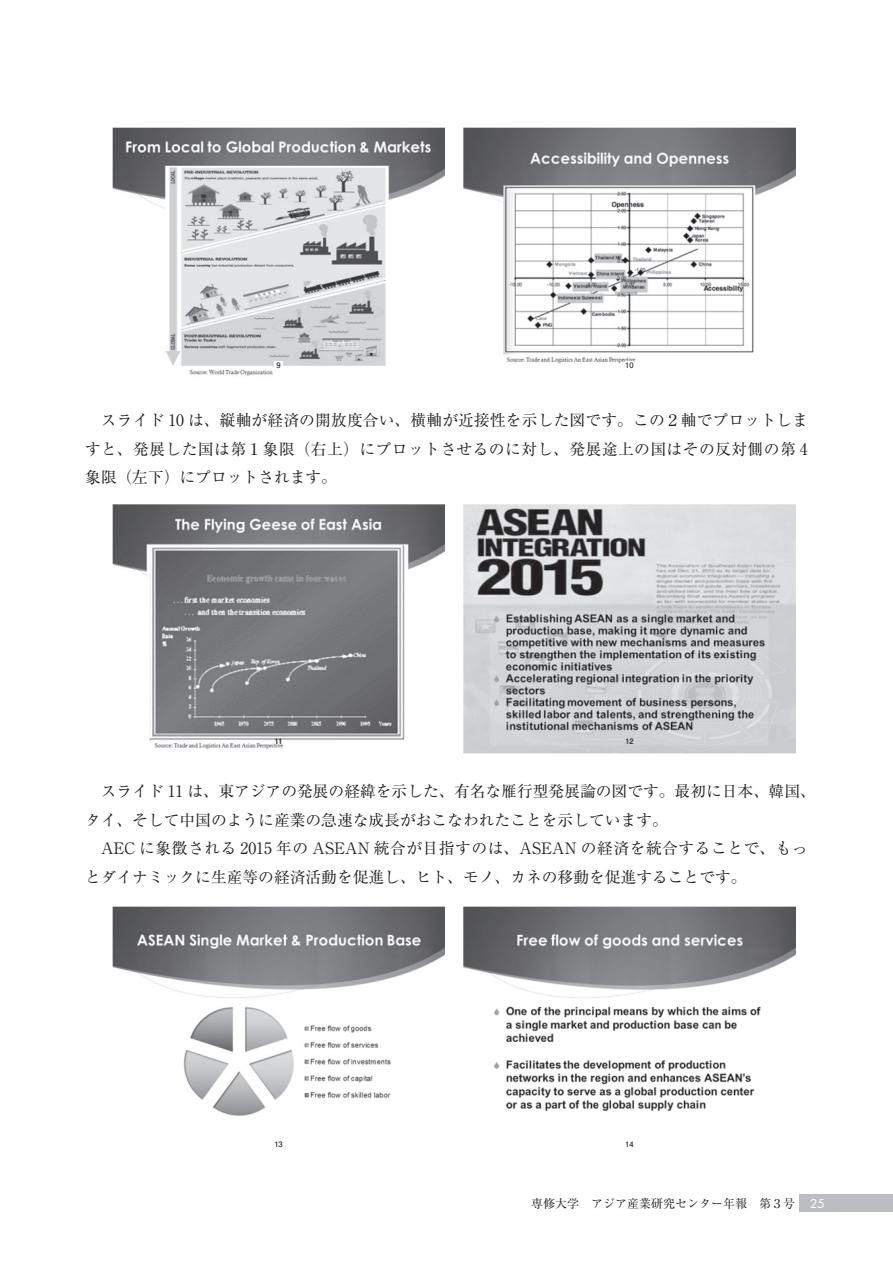
<style>
.page{position:relative;width:893px;height:1263px;background:#fff}
.page>*{position:absolute;margin:0;border:0;box-sizing:border-box;transform-origin:0 0}
.t1{font:15.75px/28.5px "Ryumin Pr 6 N";color:#231f20;text-align:justify}
.t2{font:12px "Ryumin Pr 6 N";color:#231f20}
.t3{font:700 7.5px "Futo Go B101 Pr 6 N";color:#231f20}
.s1{font-family:"Futura";color:#fff}
</style>
<div class="page">
<div style="left:799px;top:1195px;width:94px;height:17px;background:#bcbdc0"></div>
<img style="left:113px;top:128px;width:331px;height:248px">
<div style="left:274px;top:361px;width:9px;height:9px;background:#fff"></div>
<img style="left:113px;top:906px;width:331px;height:210px">
<img style="left:113px;top:504px;width:331px;height:246px">
<img style="left:464px;top:128px;width:331px;height:236px">
<div style="left:625px;top:361px;width:9px;height:9px;background:#fff"></div>
<img style="left:464px;top:906px;width:331px;height:205px">
<img style="left:464px;top:504px;width:331px;height:250px">
<p class="t3" style="left:277px;top:359px;width:6px">9</p>
<p class="t3" style="left:625px;top:359px;width:10px">10</p>
<p class="t1" style="left:85px;top:405px;width:724px">　スライド 10 は、縦軸が経済の開放度合い、横軸が近接性を示した図です。この２軸でプロットしますと、発展した国は第１象限（右上）にプロットさせるのに対し、発展途上の国はその反対側の第 4象限（左下）にプロットされます。</p>
<p class="t3" style="left:274px;top:735px;width:10px">11</p>
<p class="t3" style="left:625px;top:735px;width:10px">12</p>
<p class="t1" style="left:85px;top:776px;width:732px;text-align:left">　スライド 11 は、東アジアの発展の経緯を示した、有名な雁行型発展論の図です。最初に日本、韓国、タイ、そして中国のように産業の急速な成長がおこなわれたことを示しています。<br>　AEC に象徴される 2015 年の ASEAN 統合が目指すのは、ASEAN の経済を統合することで、もっとダイナミックに生産等の経済活動を促進し、ヒト、モノ、カネの移動を促進することです。</p>
<p class="t3" style="left:274px;top:1138px;width:10px">13</p>
<p class="t3" style="left:625px;top:1138px;width:10px">14</p>
<p class="t2" style="left:531px;top:1194px;width:295px">専修大学　アジア産業研究センター年報　第３号 <span class="s1">25</span></p>
</div>
